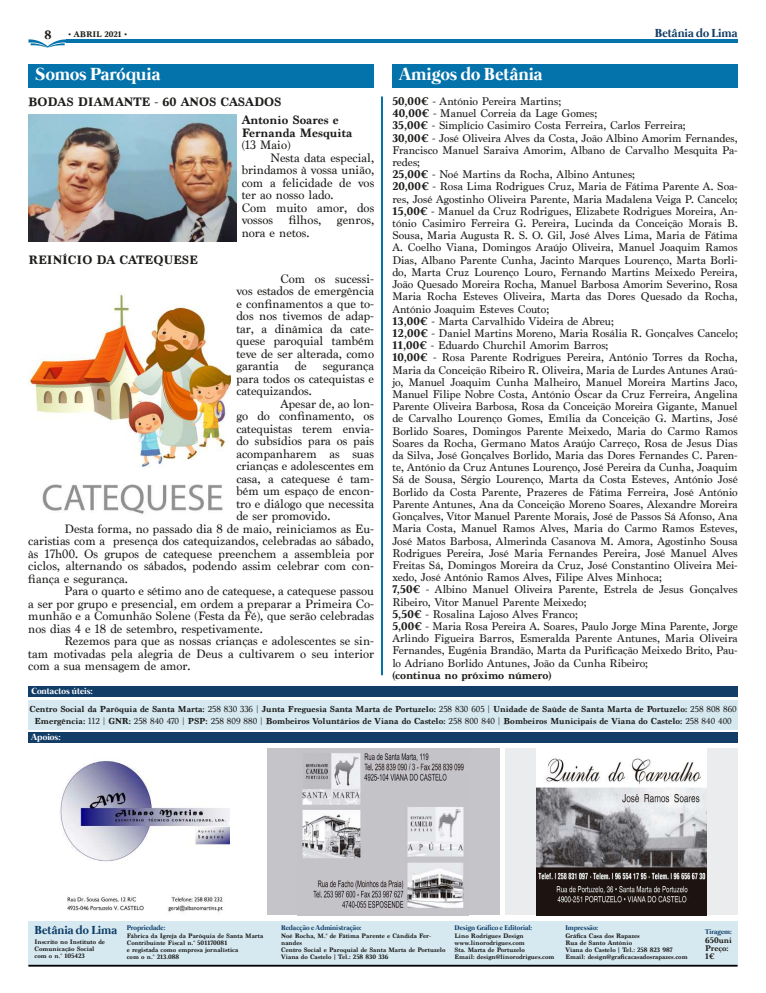
<style>
.page{position:relative;width:766px;height:993px;background:#fff}
.page>*{position:absolute;margin:0;border:0;box-sizing:border-box;transform-origin:0 0}
.t1{font:700 18px "Mermaid";color:#fff}
.t2{font:12px/12.5px "Marion";color:#1d1d1b;text-align:justify}
.t3{font:700 12px/12.5px "Marion";color:#1d1d1b}
.t4{font:700 12px "Mermaid";color:#123e67}
.t5{font:700 12px "Mermaid";color:#0f3e67}
.t6{font:11px/12.2px "Marion";color:#1d1d1b}
.t7{font:700 11px "Marion";letter-spacing:-.015em;color:#1d1d1b}
.t8{font:700 9.1px "Mermaid";color:#fff}
.t9{font:700 8.6px/12px "Marion";color:#1d1d1b;text-align:center}
.t10{font:700 8px/7.8px "Marion";color:#1d1d1b}
.t11{font:700 7px "Mermaid";color:#0f3e67}
.t12{font:700 6.3px/7px "Marion";color:#1d1d1b}
.s1{font-weight:700}
.s2{font-weight:400}
</style>
<div class="page">
<hr style="left:66px;top:39px;width:671px;height:4px;background:#0573ab">
<svg style="left:28px;top:39px;width:38px;height:9px"></svg>
<hr style="left:28px;top:964px;width:709px;height:2px;background:#000">
<div style="left:392px;top:64px;width:345px;height:24px;background:#0573ab"></div>
<img style="left:28px;top:115px;width:208px;height:126px">
<img style="left:28px;top:294px;width:203px;height:220px">
<hr style="left:381px;top:96px;width:2px;height:579px;background:#0573ab">
<div style="left:29px;top:700px;width:708px;height:29px;background:#d6e8f0"></div>
<div style="left:29px;top:686px;width:708px;height:10px;background:#123d67"></div>
<div style="left:28px;top:732px;width:709px;height:10px;background:#123d67"></div>
<div style="left:28px;top:64px;width:346px;height:24px;background:#0573ab"></div>
<div style="left:28px;top:920px;width:709px;height:44px;background:#d6e8f0"></div>
<div style="left:267px;top:748px;width:232px;height:166px;background:#c5c4c9"></div>
<div style="left:505px;top:748px;width:232px;height:166px;background:#ebecee"></div>
<img style="left:302px;top:753px;width:162px;height:155px">
<img style="left:536px;top:748px;width:170px;height:166px">
<img style="left:60px;top:760px;width:170px;height:152px">
<p class="t3" style="left:44px;top:29px;width:9px">8</p>
<p class="t10" style="left:69px;top:30px;width:60px">• ABRIL 2021 •</p>
<p class="t4" style="left:654px;top:27px;width:84px">Betânia do Lima</p>
<h1 class="t1" style="left:36px;top:64px;width:126px">Somos Paróquia</h1>
<p class="t3" style="left:28px;top:96px;width:255px">BODAS DIAMANTE - 60 ANOS CASADOS</p>
<p class="t3" style="left:241px;top:114px;width:112px">Antonio Soares e<br>Fernanda Mesquita</p>
<p class="t2" style="left:241px;top:139px;width:51px">(13 Maio)</p>
<p class="t2" style="left:270px;top:152px;width:105px">Nesta data especial,</p>
<p class="t2" style="left:241px;top:164px;width:134px">brindamos à vossa união,</p>
<p class="t2" style="left:241px;top:177px;width:134px">com a felicidade de vos</p>
<p class="t2" style="left:241px;top:189px;width:93px">ter ao nosso lado.</p>
<p class="t2" style="left:241px;top:202px;width:134px">Com muito amor, dos</p>
<p class="t2" style="left:241px;top:214px;width:33px">vossos</p>
<p class="t2" style="left:288px;top:214px;width:34px">filhos,</p>
<p class="t2" style="left:337px;top:214px;width:39px">genros,</p>
<p class="t2" style="left:241px;top:227px;width:69px">nora e netos.</p>
<p class="t2" style="left:236px;top:273px;width:139px;text-indent:44px">Com os sucessi&shy;vos estados de emergência e confinamentos a que to&shy;dos nos tivemos de adap&shy;tar, a dinâmica da cate&shy;quese paroquial também teve de ser alterada, como garantia</p>
<p class="t3" style="left:28px;top:254px;width:171px">REINÍCIO DA CATEQUESE</p>
<p class="t2" style="left:295px;top:360px;width:14px">de</p>
<p class="t2" style="left:236px;top:360px;width:139px;text-indent:86px">segurança para todos os catequistas e catequizandos.</p>
<p class="t2" style="left:280px;top:398px;width:95px">Apesar de, ao lon-</p>
<p class="t2" style="left:236px;top:410px;width:139px">go do confinamento, os</p>
<p class="t2" style="left:236px;top:423px;width:139px">catequistas terem envia-</p>
<p class="t2" style="left:236px;top:435px;width:139px">do subsídios para os pais</p>
<p class="t2" style="left:236px;top:448px;width:139px">acompanharem as suas</p>
<p class="t2" style="left:236px;top:460px;width:139px">crianças e adolescentes em</p>
<p class="t2" style="left:236px;top:473px;width:139px">casa, a catequese é tam-</p>
<p class="t2" style="left:236px;top:485px;width:139px">bém um espaço de encon-</p>
<p class="t2" style="left:236px;top:498px;width:139px">tro e diálogo que necessita</p>
<p class="t2" style="left:236px;top:510px;width:95px">de ser promovido.</p>
<p class="t2" style="left:64px;top:523px;width:311px">Desta forma, no passado dia 8 de maio, reiniciamos as Eu-</p>
<p class="t2" style="left:28px;top:535px;width:347px">caristias com a presença dos catequizandos, celebradas ao sábado,</p>
<p class="t2" style="left:28px;top:548px;width:347px">às 17h00. Os grupos de catequese preenchem a assembleia por</p>
<p class="t2" style="left:28px;top:560px;width:347px">ciclos, alternando os sábados, podendo assim celebrar com con-</p>
<p class="t2" style="left:28px;top:573px;width:101px">fiança e segurança.</p>
<p class="t2" style="left:64px;top:585px;width:311px">Para o quarto e sétimo ano de catequese, a catequese passou</p>
<p class="t2" style="left:28px;top:598px;width:347px">a ser por grupo e presencial, em ordem a preparar a Primeira Co-</p>
<p class="t2" style="left:28px;top:610px;width:347px">munhão e a Comunhão Solene (Festa da Fé), que serão celebradas</p>
<p class="t2" style="left:28px;top:623px;width:236px">nos dias 4 e 18 de setembro, respetivamente.</p>
<p class="t2" style="left:64px;top:635px;width:311px">Rezemos para que as nossas crianças e adolescentes se sin-</p>
<p class="t2" style="left:28px;top:648px;width:347px">tam motivadas pela alegria de Deus a cultivarem o seu interior</p>
<p class="t2" style="left:28px;top:660px;width:163px">com a sua mensagem de amor.</p>
<h1 class="t1" style="left:399px;top:64px;width:145px">Amigos do Betânia</h1>
<p class="t6" style="left:392px;top:96px;width:347px"><span class="s1">50,00€</span> - António Pereira Martins;<br><span class="s1">40,00€</span> - Manuel Correia da Lage Gomes;<br><span class="s1">35,00€</span> - Simplício Casimiro Costa Ferreira, Carlos Ferreira;<br><span class="s1">30,00€</span> - José Oliveira Alves da Costa, João Albino Amorim Fernandes, Francisco Manuel Saraiva Amorim, Albano de Carvalho Mesquita Pa&shy;redes;<br><span class="s1">25,00€</span> - Noé Martins da Rocha, Albino Antunes;<br><span class="s1">20,00€</span> - Rosa Lima Rodrigues Cruz, Maria de Fátima Parente A. Soa&shy;res, José Agostinho Oliveira Parente, Maria Madalena Veiga P. Cancelo; <span class="s1">15,00€</span> - Manuel da Cruz Rodrigues, Elizabete Rodrigues Moreira, An&shy;tónio Casimiro Ferreira G. Pereira, Lucinda da Conceição Morais B.<br>Sousa, Maria Augusta R. S. O. Gil, José Alves Lima, Maria de Fátima A. Coelho Viana, Domingos Araújo Oliveira, Manuel Joaquim Ramos Dias, Albano Parente Cunha, Jacinto Marques Lourenço, Marta Borli&shy;do, Marta Cruz Lourenço Louro, Fernando Martins Meixedo Pereira, João Quesado Moreira Rocha, Manuel Barbosa Amorim Severino, Rosa Maria Rocha Esteves Oliveira, Marta das Dores Quesado da Rocha, António Joaquim Esteves Couto;<br><span class="s1">13,00€</span> - Marta Carvalhido Videira de Abreu;<br><span class="s1">12,00€</span> - Daniel Martins Moreno, Maria Rosália R. Gonçalves Cancelo; <span class="s1">11,00€</span> - Eduardo Churchil Amorim Barros;<br><span class="s1">10,00€</span> - Rosa Parente Rodrigues Pereira, António Torres da Rocha, Maria da Conceição Ribeiro R. Oliveira, Maria de Lurdes Antunes Araú&shy;jo, Manuel Joaquim Cunha Malheiro, Manuel Moreira Martins Jaco, Manuel Filipe Nobre Costa, António Óscar da Cruz Ferreira, Angelina Parente Oliveira Barbosa, Rosa da Conceição Moreira Gigante, Manuel de Carvalho Lourenço Gomes, Emília da Conceição G. Martins, José Borlido Soares, Domingos Parente Meixedo, Maria do Carmo Ramos Soares da Rocha, Germano Matos Araújo Carreço, Rosa de Jesus Dias da Silva, José Gonçalves Borlido, Maria das Dores Fernandes C. Paren&shy;te, António da Cruz Antunes Lourenço, José Pereira da Cunha, Joaquim Sá de Sousa, Sérgio Lourenço, Marta da Costa Esteves, António José Borlido da Costa Parente, Prazeres de Fátima Ferreira, José António Parente Antunes, Ana da Conceição Moreno Soares, Alexandre Moreira Gonçalves, Vítor Manuel Parente Morais, José de Passos Sá Afonso, Ana Maria Costa, Manuel Ramos Alves, Maria do Carmo Ramos Esteves, José Matos Barbosa, Almerinda Casanova M. Amora, Agostinho Sousa Rodrigues Pereira, José Maria Fernandes Pereira, José Manuel Alves Freitas Sá, Domingos Moreira da Cruz, José Constantino Oliveira Mei&shy;xedo, José António Ramos Alves, Filipe Alves Minhoca;<br><span class="s1">7,50€</span> - Albino Manuel Oliveira Parente, Estrela de Jesus Gonçalves Ribeiro, Vítor Manuel Parente Meixedo;<br><span class="s1">5,50€</span> - Rosalina Lajoso Alves Franco;<br><span class="s1">5,00€</span> - Maria Rosa Pereira A. Soares, Paulo Jorge Mina Parente, Jorge Arlindo Figueira Barros, Esmeralda Parente Antunes, Maria Oliveira Fernandes, Eugénia Brandão, Marta da Purificação Meixedo Brito, Pau&shy;lo Adriano Borlido Antunes, João da Cunha Ribeiro;</p>
<p class="t7" style="left:392px;top:668px;width:160px">(continua no próximo número)</p>
<p class="t8" style="left:31px;top:685px;width:63px">Contactos úteis:</p>
<p class="t8" style="left:31px;top:732px;width:31px">Apoios:</p>
<p class="t9" style="left:30px;top:703px;width:708px">Centro Social da Paróquia de Santa Marta: <span class="s2">258 830 336 |</span> Junta Freguesia Santa Marta de Portuzelo: <span class="s2">258 830 605 |</span> Unidade de Saúde de Santa Marta de Portuzelo: <span class="s2">258 808 860<br></span>Emergência: <span class="s2">112 |</span> GNR: <span class="s2">258 840 470 |</span> PSP: <span class="s2">258 809 880 |</span> Bombeiros Voluntários de Viana do Castelo: <span class="s2">258 800 840 |</span> Bombeiros Municipais de Viana do Castelo: <span class="s2">258 840 400</span></p>
<p class="t11" style="left:281px;top:923px;width:82px">Redacção e Administração:</p>
<p class="t5" style="left:34px;top:922px;width:84px">Betânia do Lima</p>
<p class="t12" style="left:34px;top:938px;width:72px">Inscrito no Instituto de<br>Comunicação Social com o n.º 105423</p>
<p class="t12" style="left:281px;top:932px;width:166px">Noé Rocha, M.ª de Fátima Parente e Cândida Fer&shy;nandes<br>Centro Social e Paroquial de Santa Marta de Portuzelo Viana do Castelo | Tel.: 258 830 336</p>
<p class="t11" style="left:127px;top:923px;width:40px">Propriedade:</p>
<p class="t12" style="left:127px;top:932px;width:138px">Fábrica da Igreja da Paróquia de Santa Marta Contribuinte Fiscal n.º 501170081<br>e registada como empresa jornalística<br>com o n.º 213.088</p>
<p class="t11" style="left:454px;top:923px;width:79px">Design Gráfico e Editorial:</p>
<p class="t12" style="left:454px;top:932px;width:101px">Lino Rodrigues Design www.linorodrigues.com<br>Sta. Marta de Portuzelo<br>Email: design@linorodrigues.com</p>
<p class="t11" style="left:565px;top:923px;width:34px">Impressão:</p>
<p class="t12" style="left:565px;top:932px;width:124px">Gráfica Casa dos Rapazes<br>Rua de Santo António<br>Viana do Castelo | Tel.: 258 823 987<br>Email: design@graficacasadosrapazes.com</p>
<p class="t11" style="left:705px;top:927px;width:28px">Tiragem:</p>
<p class="t10" style="left:705px;top:936px;width:28px">650uni<br>Preço:<br>1€</p>
</div>
